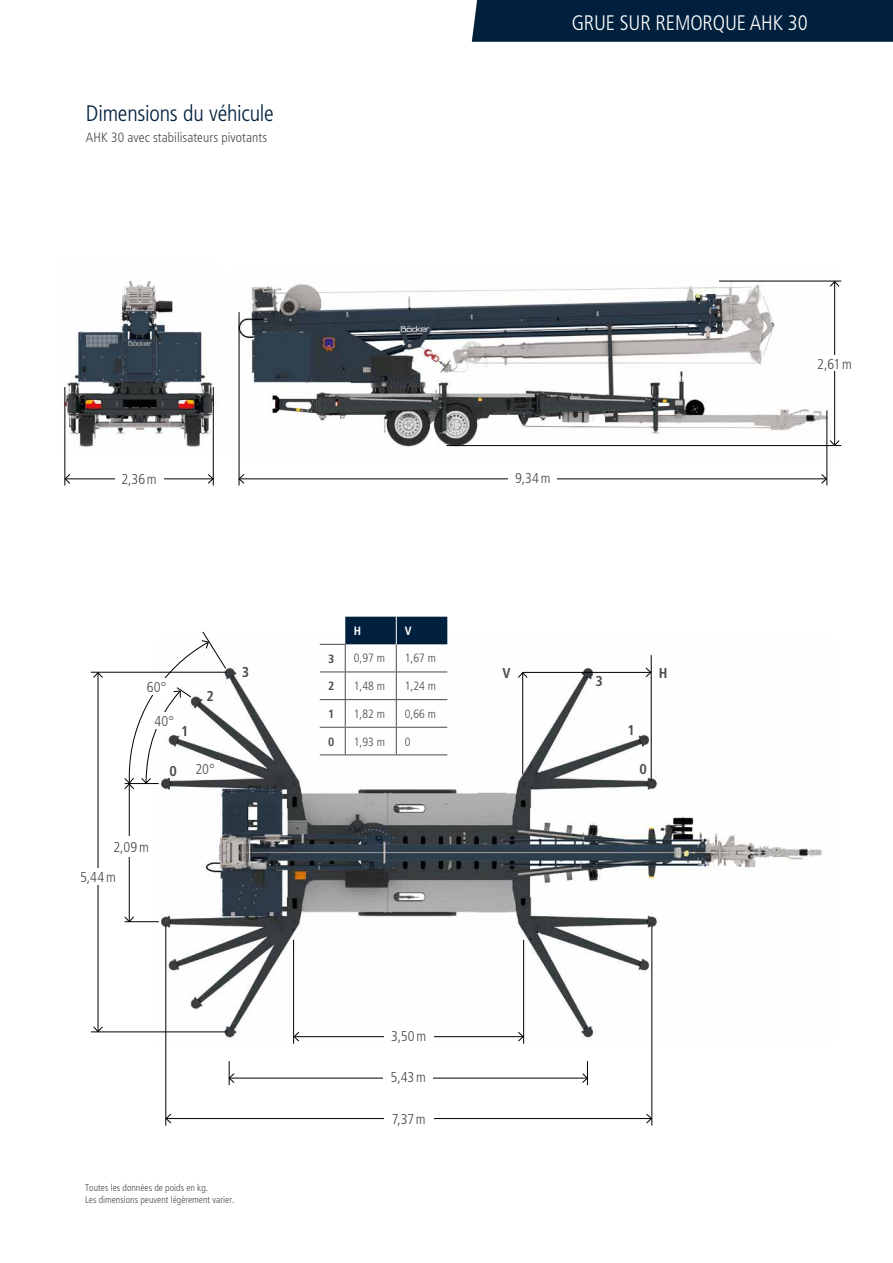
<style>
.page{position:relative;width:893px;height:1263px;background:#fff}
.page>*{position:absolute;margin:0;border:0;box-sizing:border-box;transform-origin:0 0}
.t1{font:300 condensed 22.5px "Frutiger LT Pro";letter-spacing:-.01em;color:#00203e}
.t2{font:300 condensed 21px "Frutiger LT Pro";letter-spacing:-.005em;color:#fff}
.t3{font:300 condensed 14.25px/29.7px "Frutiger LT Pro";letter-spacing:.02em;color:#4a4a49}
.t4{font:700 condensed 14.25px "Frutiger LT Pro";color:#4a4a49}
.t5{font:300 condensed 13.5px "Frutiger LT Pro";letter-spacing:.005em;color:#4a4a49}
.t6{font:300 condensed 12px "Frutiger LT Pro";color:#4a4a49}
.t7{font:700 condensed 12px "Frutiger LT Pro";color:#4a4a49}
.t8{font:700 condensed 12px "Frutiger LT Pro";color:#fff}
.t9{font:300 condensed 9.75px/12px "Frutiger LT Pro";color:#4a4a49}
</style>
<div class="page">
<div style="left:472px;top:0;width:421px;height:42px;background:#00203e"></div>
<img style="left:238px;top:280px;width:599px;height:180px">
<hr style="left:239px;top:312px;width:1px;height:173px;background:#000">
<hr style="left:827px;top:410px;width:1px;height:75px;background:#000">
<hr style="left:834px;top:282px;width:1px;height:163px;background:#000">
<svg style="left:830px;top:282px;width:10px;height:5px"></svg>
<svg style="left:830px;top:440px;width:10px;height:5px"></svg>
<hr style="left:239px;top:479px;width:587px;height:1px;background:#000">
<svg style="left:239px;top:474px;width:5px;height:10px"></svg>
<svg style="left:821px;top:474px;width:6px;height:10px"></svg>
<hr style="left:719px;top:281px;width:122px;height:1px;background:#000">
<hr style="left:446px;top:445px;width:395px;height:1px;background:#000">
<div style="left:508px;top:472px;width:49px;height:11px;background:#fff"></div>
<div style="left:812px;top:356px;width:45px;height:15px;background:#fff"></div>
<img style="left:156px;top:638px;width:666px;height:406px">
<hr style="left:229px;top:1078px;width:358px;height:1px;background:#000">
<svg style="left:229px;top:1061px;width:6px;height:24px"></svg>
<svg style="left:582px;top:1061px;width:6px;height:24px"></svg>
<div style="left:384px;top:1069px;width:49px;height:16px;background:#fff"></div>
<hr style="left:91px;top:672px;width:135px;height:1px;background:#000">
<hr style="left:91px;top:1032px;width:136px;height:1px;background:#000">
<hr style="left:125px;top:921px;width:34px;height:1px;background:#000">
<hr style="left:98px;top:673px;width:1px;height:358px;background:#000">
<svg style="left:93px;top:672px;width:10px;height:6px"></svg>
<svg style="left:93px;top:1026px;width:10px;height:6px"></svg>
<hr style="left:129px;top:784px;width:1px;height:138px;background:#000">
<svg style="left:124px;top:916px;width:10px;height:6px"></svg>
<div style="left:109px;top:836px;width:44px;height:21px;background:#fff"></div>
<div style="left:73px;top:868px;width:50px;height:16px;background:#fff"></div>
<hr style="left:166px;top:926px;width:1px;height:199px;background:#000">
<hr style="left:652px;top:926px;width:1px;height:199px;background:#000">
<hr style="left:166px;top:1118px;width:485px;height:1px;background:#000">
<svg style="left:166px;top:1113px;width:5px;height:10px"></svg>
<svg style="left:646px;top:1113px;width:6px;height:10px"></svg>
<div style="left:384px;top:1110px;width:49px;height:16px;background:#fff"></div>
<hr style="left:523px;top:672px;width:128px;height:1px;background:#000">
<svg style="left:645px;top:667px;width:6px;height:10px"></svg>
<hr style="left:651px;top:655px;width:1px;height:126px;background:#000">
<hr style="left:522px;top:673px;width:1px;height:101px;background:#000">
<svg style="left:518px;top:672px;width:10px;height:6px"></svg>
<svg style="left:124px;top:631px;width:102px;height:158px"></svg>
<div style="left:150px;top:712px;width:29px;height:17px;background:#fff"></div>
<svg style="left:320px;top:617px;width:127px;height:138px"></svg>
<img style="left:61px;top:280px;width:154px;height:174px">
<hr style="left:213px;top:387px;width:1px;height:98px;background:#000">
<hr style="left:65px;top:479px;width:148px;height:1px;background:#000">
<svg style="left:66px;top:474px;width:4px;height:10px"></svg>
<svg style="left:208px;top:474px;width:6px;height:10px"></svg>
<div style="left:115px;top:473px;width:48px;height:11px;background:#fff"></div>
<hr style="left:294px;top:1036px;width:229px;height:1px;background:#000">
<svg style="left:294px;top:1032px;width:5px;height:10px"></svg>
<svg style="left:518px;top:1032px;width:5px;height:10px"></svg>
<div style="left:384px;top:1028px;width:49px;height:16px;background:#fff"></div>
<hr style="left:293px;top:940px;width:1px;height:104px;background:#000">
<hr style="left:523px;top:940px;width:1px;height:104px;background:#000">
<div style="left:191px;top:760px;width:29px;height:17px;background:#fff"></div>
<hr style="left:65px;top:387px;width:1px;height:98px;background:#000">
<h1 class="t1" style="left:86px;top:100px;width:189px">Dimensions du véhicule</h1>
<h3 class="t5" style="left:86px;top:130px;width:183px">AHK 30 avec stabilisateurs pivotants</h3>
<h2 class="t2" style="left:572px;top:11px;width:238px">GRUE SUR REMORQUE AHK 30</h2>
<h3 class="t3" style="left:121px;top:464px;width:37px">2,36m</h3>
<h3 class="t3" style="left:147px;top:672px;width:21px">60°</h3>
<h3 class="t3" style="left:154px;top:706px;width:21px">40°</h3>
<h3 class="t4" style="left:181px;top:723px;width:9px">1</h3>
<h3 class="t4" style="left:206px;top:688px;width:9px">2</h3>
<h3 class="t4" style="left:169px;top:763px;width:9px">0</h3>
<h3 class="t3" style="left:195px;top:754px;width:21px">20°</h3>
<h3 class="t3" style="left:80px;top:832px;width:70px;text-indent:33px">2,09m<br>5,44m</h3>
<h3 class="t4" style="left:242px;top:664px;width:9px">3</h3>
<p class="t9" style="left:85px;top:1181px;width:151px">Toutes les données de poids en kg.<br>Les dimensions peuvent légèrement varier.</p>
<p class="t8" style="left:354px;top:624px;width:9px">H</p>
<p class="t8" style="left:405px;top:624px;width:8px">V</p>
<p class="t7" style="left:328px;top:651px;width:8px">3</p>
<p class="t6" style="left:354px;top:651px;width:33px">0,97 m</p>
<p class="t6" style="left:405px;top:651px;width:33px">1,67 m</p>
<p class="t7" style="left:328px;top:679px;width:8px">2</p>
<p class="t6" style="left:354px;top:679px;width:33px">1,48 m</p>
<p class="t6" style="left:405px;top:679px;width:33px">1,24 m</p>
<p class="t7" style="left:328px;top:707px;width:8px">1</p>
<p class="t6" style="left:354px;top:707px;width:33px">1,82 m</p>
<p class="t6" style="left:405px;top:707px;width:33px">0,66 m</p>
<p class="t7" style="left:328px;top:734px;width:8px">0</p>
<p class="t6" style="left:354px;top:734px;width:33px">1,93 m</p>
<p class="t6" style="left:405px;top:734px;width:7px">0</p>
<h3 class="t3" style="left:515px;top:463px;width:37px">9,34m</h3>
<h3 class="t4" style="left:502px;top:664px;width:10px">V</h3>
<h3 class="t4" style="left:659px;top:664px;width:10px">H</h3>
<h3 class="t4" style="left:595px;top:673px;width:9px">3</h3>
<h3 class="t4" style="left:628px;top:721px;width:9px">1</h3>
<h3 class="t4" style="left:639px;top:761px;width:9px">0</h3>
<h3 class="t3" style="left:391px;top:1021px;width:37px">3,50m</h3>
<h3 class="t3" style="left:391px;top:1063px;width:37px">5,43m</h3>
<h3 class="t3" style="left:392px;top:1104px;width:36px">7,37m</h3>
<h3 class="t3" style="left:817px;top:349px;width:36px">2,61m</h3>
</div>
